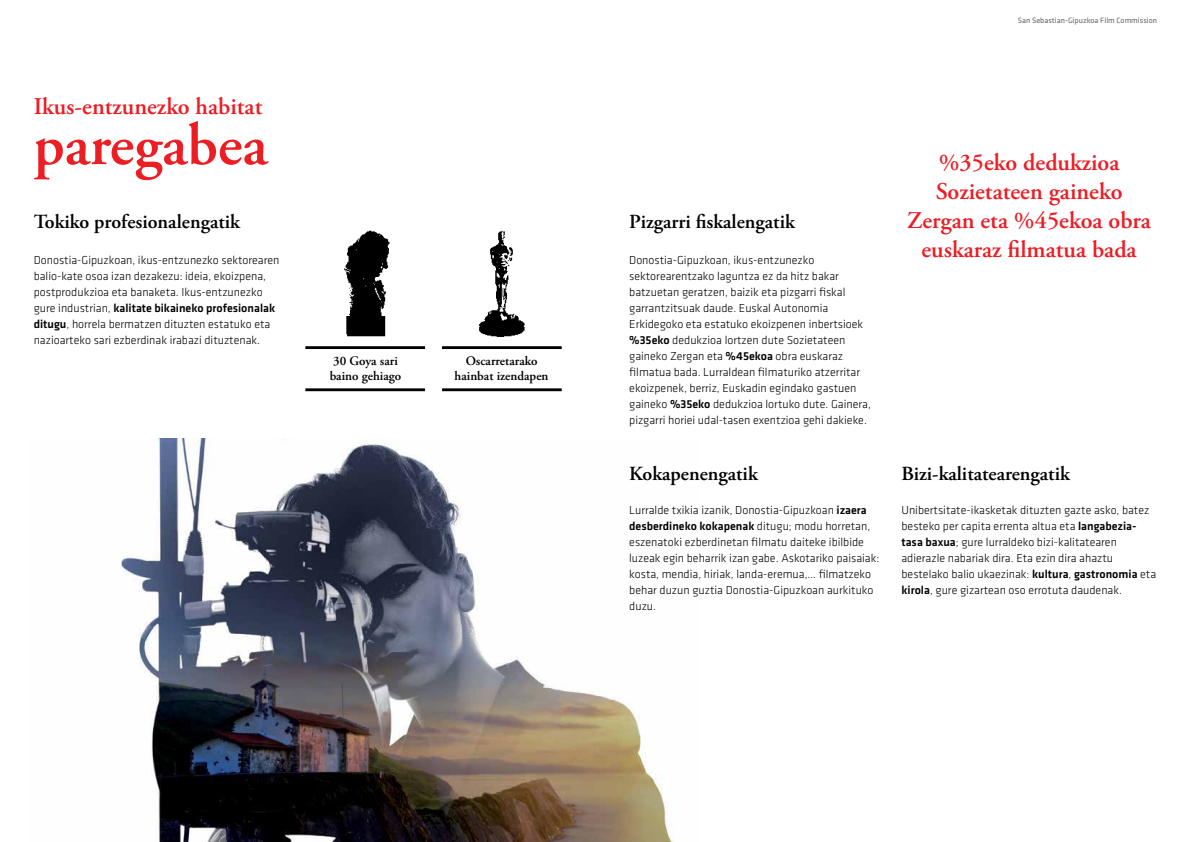
<style>
.page{position:relative;width:1191px;height:842px;background:#fff}
.page>*{position:absolute;margin:0;border:0;box-sizing:border-box;transform-origin:0 0}
.t1{font:600 60px "Adobe Garamond Pro";color:#ed1d24}
.t2{font:600 24px/29px "Adobe Garamond Pro";color:#ed1d24;text-align:center}
.t3{font:600 20px "Adobe Garamond Pro";color:#000}
.t4{font:600 13px/15px "Adobe Garamond Pro";color:#000}
.t5{font:300 12px/16px "Klavika Basic";color:#000}
.t6{font:8px "Klavika Basic";color:#636466}
.s1{font-weight:500}
</style>
<div class="page">
<img style="left:121px;top:439px;width:553px;height:403px">
<img style="left:344px;top:230px;width:46px;height:107px">
<img style="left:479px;top:230px;width:46px;height:107px">
<hr style="left:305px;top:388px;width:120px;height:3px;background:#000">
<hr style="left:305px;top:346px;width:120px;height:3px;background:#000">
<hr style="left:442px;top:388px;width:119px;height:3px;background:#000">
<hr style="left:442px;top:346px;width:119px;height:3px;background:#000">
<h2 class="t2" style="left:34px;top:92px;width:230px">Ikus-entzunezko habitat</h2>
<h1 class="t1" style="left:34px;top:110px;width:235px">paregabea</h1>
<h3 class="t3" style="left:34px;top:210px;width:208px">Tokiko profesionalengatik</h3>
<p class="t5" style="left:34px;top:252px;width:247px">Donostia-Gipuzkoan, ikus-entzunezko sektorearen balio-kate osoa izan dezakezu: ideia, ekoizpena, postprodukzioa eta banaketa. Ikus-entzunezko gure industrian, <span class="s1">kalitate bikaineko profesionalak ditugu</span>, horrela bermatzen dituzten estatuko eta nazioarteko sari ezberdinak irabazi dituztenak.</p>
<p class="t4" style="left:330px;top:353px;width:73px">30 Goya sari baino gehiago</p>
<p class="t4" style="left:454px;top:353px;width:95px;text-align:center">Oscarretarako hainbat izendapen</p>
<p class="t6" style="left:1018px;top:15px;width:141px">San Sebastian-Gipuzkoa Film Commission</p>
<h3 class="t3" style="left:629px;top:210px;width:167px">Pizgarri fiskalengatik</h3>
<p class="t5" style="left:629px;top:252px;width:243px">Donostia-Gipuzkoan, ikus-entzunezko sektorearentzako laguntza ez da hitz bakar batzuetan geratzen, baizik eta pizgarri fiskal garrantzitsuak daude. Euskal Autonomia Erkidegoko eta estatuko ekoizpenen inbertsioek <span class="s1">%35eko</span> dedukzioa lortzen dute Sozietateen gaineko Zergan eta <span class="s1">%45ekoa</span> obra euskaraz filmatua bada. Lurraldean filmaturiko atzerritar ekoizpenek, berriz, Euskadin egindako gastuen gaineko <span class="s1">%35eko</span> dedukzioa lortuko dute. Gainera, pizgarri horiei udal-tasen exentzioa gehi dakieke.</p>
<h2 class="t2" style="left:907px;top:148px;width:245px">%35eko dedukzioa<br>Sozietateen gaineko<br>Zergan eta %45ekoa obra euskaraz filmatua bada</h2>
<h3 class="t3" style="left:629px;top:462px;width:130px">Kokapenengatik</h3>
<h3 class="t3" style="left:901px;top:462px;width:170px">Bizi-kalitatearengatik</h3>
<p class="t5" style="left:629px;top:502px;width:251px">Lurralde txikia izanik, Donostia-Gipuzkoan <span class="s1">izaera desberdineko kokapenak</span> ditugu; modu horretan, eszenatoki ezberdinetan filmatu daiteke ibilbide luzeak egin beharrik izan gabe. Askotariko paisaiak: kosta, mendia, hiriak, landa-eremua,… filmatzeko behar duzun guztia Donostia-Gipuzkoan aurkituko duzu.</p>
<p class="t5" style="left:901px;top:502px;width:256px">Unibertsitate-ikasketak dituzten gazte asko, batez besteko per capita errenta altua eta <span class="s1">langabezia&shy;tasa baxua</span>; gure lurraldeko bizi-kalitatearen adierazle nabariak dira. Eta ezin dira ahaztu bestelako balio ukaezinak: <span class="s1">kultura</span>, <span class="s1">gastronomia</span> eta <span class="s1">kirola</span>, gure gizartean oso errotuta daudenak.</p>
</div>
